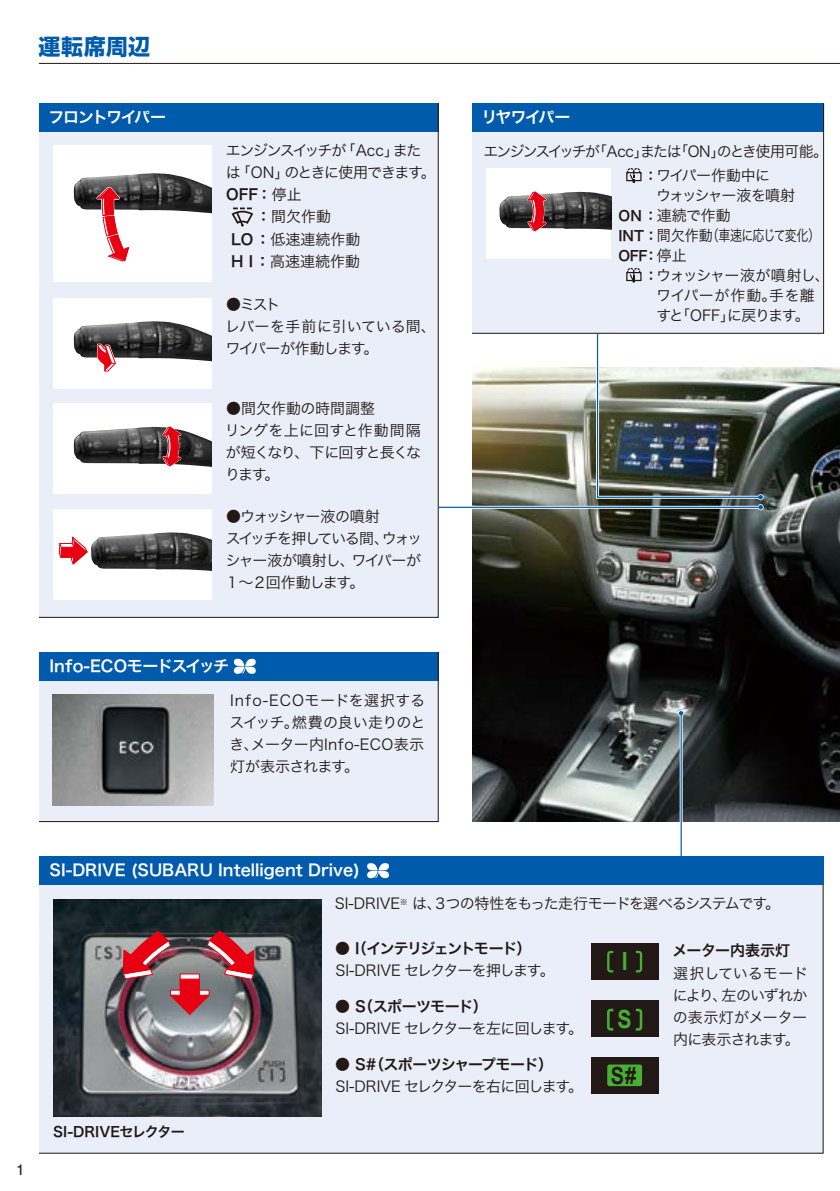
<style>
.page{position:relative;width:840px;height:1191px;background:#fff}
.page>*{position:absolute;margin:0;border:0;box-sizing:border-box;transform-origin:0 0}
.t1{font:700 25px "Arial";color:#46b035;scale:.85 1}
.t2{font:700 23.6px "Arial";color:#221815;scale:.85 1}
.t3{font:700 22px "Shin Go";letter-spacing:.02em;color:#005bac}
.t4{font:16px "Hira Kaku Pro W6";color:#fff}
.t5{font:16px "Hira Kaku Pro W6";letter-spacing:-.02em;color:#fff}
.t6{font:16px "Hira Kaku Pro W6";letter-spacing:-.085em;color:#fff}
.t7{font:15px/22px "Hira Kaku Pro W3";letter-spacing:-.04em;color:#221815}
.t8{font:15px/22px "Hira Kaku Pro W3";letter-spacing:-.085em;color:#221815}
.t9{font:15px/22px "Hira Kaku Pro W3";letter-spacing:-.09em;color:#221815}
.t10{font:15px/22px "Hira Kaku Pro W3";letter-spacing:-.02em;color:#221815}
.t11{font:15px "Hira Kaku Pro W3";letter-spacing:-.06em;color:#221815}
.t12{font:15px "Hira Kaku Pro W6";letter-spacing:-.06em;color:#221815}
.t13{font:15px "Hira Kaku Pro W3";letter-spacing:-.095em;color:#221815}
.t14{font:15px/22px "Hira Kaku Pro W3";color:#221815}
.t15{font:15px "Hira Kaku Pro W3";letter-spacing:-.065em;color:#221815}
.t16{font:15px "Hira Kaku Pro W3";letter-spacing:-.04em;color:#221815;scale:.94 1}
.t17{font:15px "Hira Kaku Pro W6";letter-spacing:-.105em;color:#221815}
.t18{font:15px "Hira Kaku Pro W6";color:#221815}
.t19{font:15px "Helvetica";color:#221815}
.t20{font:14px "Hira Kaku Pro W6";letter-spacing:-.025em;color:#221815}
.s1{font-family:"Hira Kaku Pro W3"}
.s2{font-family:"Hira Kaku Pro W6"}
.s3{font-family:"Hira Kaku Pro W6";font-size:14px}
.s4{font-family:"Hira Kaku Pro W3";font-size:15px}
</style>
<div class="page">
<img style="left:472px;top:367px;width:368px;height:454px">
<hr style="left:425px;top:506px;width:333px;height:3px;background:#fff">
<hr style="left:425px;top:507px;width:333px;height:1px;background:#005bac">
<img style="left:595px;top:334px;width:169px;height:176px">
<hr style="left:680px;top:715px;width:3px;height:150px;background:#fff">
<hr style="left:681px;top:715px;width:1px;height:150px;background:#005bac">
<svg style="left:678px;top:710px;width:6px;height:6px"></svg>
<div style="left:39px;top:855px;width:785px;height:299px;background:#e9eef8"></div>
<div style="left:39px;top:856px;width:784px;height:28px;background:#005bac"></div>
<hr style="left:39px;top:63px;width:801px;height:1px;background:#221815">
<svg style="left:39px;top:103px;width:400px;height:515px;background:#d4e0f0"></svg>
<svg style="left:472px;top:103px;width:353px;height:231px;background:#c5d6ea"></svg>
<div style="left:53px;top:145px;width:159px;height:136px;background:#fff"></div>
<img style="left:74px;top:173px;width:138px;height:41px">
<div style="left:53px;top:298px;width:159px;height:91px;background:#fff"></div>
<img style="left:74px;top:321px;width:138px;height:41px">
<div style="left:53px;top:403px;width:159px;height:91px;background:#fff"></div>
<img style="left:74px;top:427px;width:138px;height:40px">
<div style="left:53px;top:509px;width:159px;height:91px;background:#fff"></div>
<img style="left:91px;top:532px;width:121px;height:39px">
<svg style="left:58px;top:536px;width:30px;height:29px"></svg>
<svg style="left:160px;top:426px;width:25px;height:41px"></svg>
<svg style="left:96px;top:343px;width:22px;height:29px"></svg>
<svg style="left:92px;top:185px;width:40px;height:77px"></svg>
<div style="left:486px;top:168px;width:125px;height:91px;background:#fff"></div>
<img style="left:499px;top:192px;width:112px;height:38px">
<svg style="left:525px;top:191px;width:25px;height:41px"></svg>
<svg style="left:39px;top:652px;width:400px;height:170px;background:#b2cbe4"></svg>
<svg style="left:626px;top:268px;width:16px;height:15px"></svg>
<svg style="left:626px;top:168px;width:16px;height:15px"></svg>
<svg style="left:230px;top:207px;width:24px;height:20px"></svg>
<img style="left:54px;top:899px;width:267px;height:217px">
<img style="left:123px;top:930px;width:131px;height:85px">
<svg style="left:367px;top:863px;width:22px;height:16px"></svg>
<img style="left:53px;top:694px;width:160px;height:111px">
<svg style="left:233px;top:658px;width:23px;height:16px"></svg>
<div style="left:591px;top:943px;width:68px;height:37px;background:#221815"></div>
<svg style="left:607px;top:951px;width:6px;height:21px"></svg>
<svg style="left:636px;top:951px;width:6px;height:21px"></svg>
<div style="left:591px;top:1000px;width:68px;height:37px;background:#221815"></div>
<svg style="left:607px;top:1008px;width:7px;height:23px"></svg>
<svg style="left:635px;top:1008px;width:8px;height:23px"></svg>
<div style="left:591px;top:1057px;width:68px;height:36px;background:#221815"></div>
<div style="left:607px;top:1064px;width:35px;height:22px;background:#46b035;border-radius:2px"></div>
<h3 class="t3" style="left:38px;top:32px;width:113px">運転席周辺</h3>
<p class="t6" style="left:49px;top:103px;width:119px">フロントワイパー</p>
<p class="t9" style="left:226px;top:139px;width:212px">エンジンスイッチが「Acc」または「ON」のときに使用できます。</p>
<p class="t12" style="left:226px;top:181px;width:77px">OFF：<span class="s1">停止</span></p>
<p class="t14" style="left:231px;top:205px;width:131px;text-indent:-5px">　　 <span class="s2">：</span>間欠作動<br><span class="s2">LO ：</span>低速連続作動<br><span class="s2">H I ：</span>高速連続作動</p>
<p class="t7" style="left:225px;top:293px;width:212px">●ミスト<br>レバーを手前に引いている間、ワイパーが作動します。</p>
<p class="t10" style="left:225px;top:397px;width:198px">●間欠作動の時間調整<br>リングを上に回すと作動間隔が短くなり、下に回すと長くなります。</p>
<p class="t8" style="left:225px;top:505px;width:199px">●ウォッシャー液の噴射<br>スイッチを押している間、ウォッシャー液が噴射し、ワイパーが<br>１～２回作動します。</p>
<p class="t5" style="left:50px;top:651px;width:181px">Info-ECOモードスイッチ</p>
<p class="t7" style="left:230px;top:688px;width:197px;text-align:justify">Info-ECOモードを選択するスイッチ。燃費の良い走りのとき、メーター内Info-ECO表示灯が表示されます。</p>
<p class="t4" style="left:481px;top:103px;width:91px">リヤワイパー</p>
<p class="t13" style="left:483px;top:138px;width:346px">エンジンスイッチが「Acc」または「ON」のとき使用可能。</p>
<p class="t7" style="left:618px;top:163px;width:153px"><span class="s3">　　：</span>ワイパー作動中に</p>
<p class="t9" style="left:656px;top:183px;width:141px">ウォッシャー液を噴射</p>
<p class="t7" style="left:618px;top:203px;width:114px"><span class="s3">ON：</span>連続で作動</p>
<p class="t16" style="left:618px;top:222px;width:216px"><span class="s3">INT：</span>間欠作動（車速に応じて変化）</p>
<p class="t20" style="left:618px;top:243px;width:70px">OFF：<span class="s4">停止</span></p>
<p class="t7" style="left:656px;top:264px;width:175px;line-height:20px;text-indent:-38px"><span class="s3">　　：</span>ウォッシャー液が噴射し、ワイパーが作動。手を離すと「OFF」に戻ります。</p>
<p class="t19" style="left:16px;top:1161px;width:10px">1</p>
<p class="t4" style="left:50px;top:855px;width:312px">SI-DRIVE (SUBARU Intelligent Drive)</p>
<p class="t20" style="left:53px;top:1119px;width:133px">SI-DRIVEセレクター</p>
<p class="t11" style="left:335px;top:890px;width:447px">SI-DRIVE<sup>※</sup> は、３つの特性をもった走行モードを選べるシステムです。</p>
<p class="t17" style="left:335px;top:935px;width:198px">● I（インテリジェントモード）</p>
<p class="t15" style="left:335px;top:957px;width:221px">SI-DRIVE セレクターを押します。</p>
<p class="t12" style="left:335px;top:993px;width:154px">● S（スポーツモード）</p>
<p class="t7" style="left:335px;top:1016px;width:249px">SI-DRIVE セレクターを左に回します。</p>
<p class="t12" style="left:335px;top:1051px;width:219px">● S#（スポーツシャープモード）</p>
<p class="t7" style="left:335px;top:1074px;width:249px">SI-DRIVE セレクターを右に回します。</p>
<p class="t18" style="left:673px;top:937px;width:119px">メーター内表示灯</p>
<p class="t7" style="left:673px;top:960px;width:137px;text-align:justify">選択しているモードにより、左のいずれかの表示灯がメーター内に表示されます。</p>
<h1 class="t1" style="left:622px;top:947px;width:8px">I</h1>
<h1 class="t1" style="left:618px;top:1005px;width:18px">S</h1>
<h2 class="t2" style="left:611px;top:1062px;width:32px">S#</h2>
</div>
